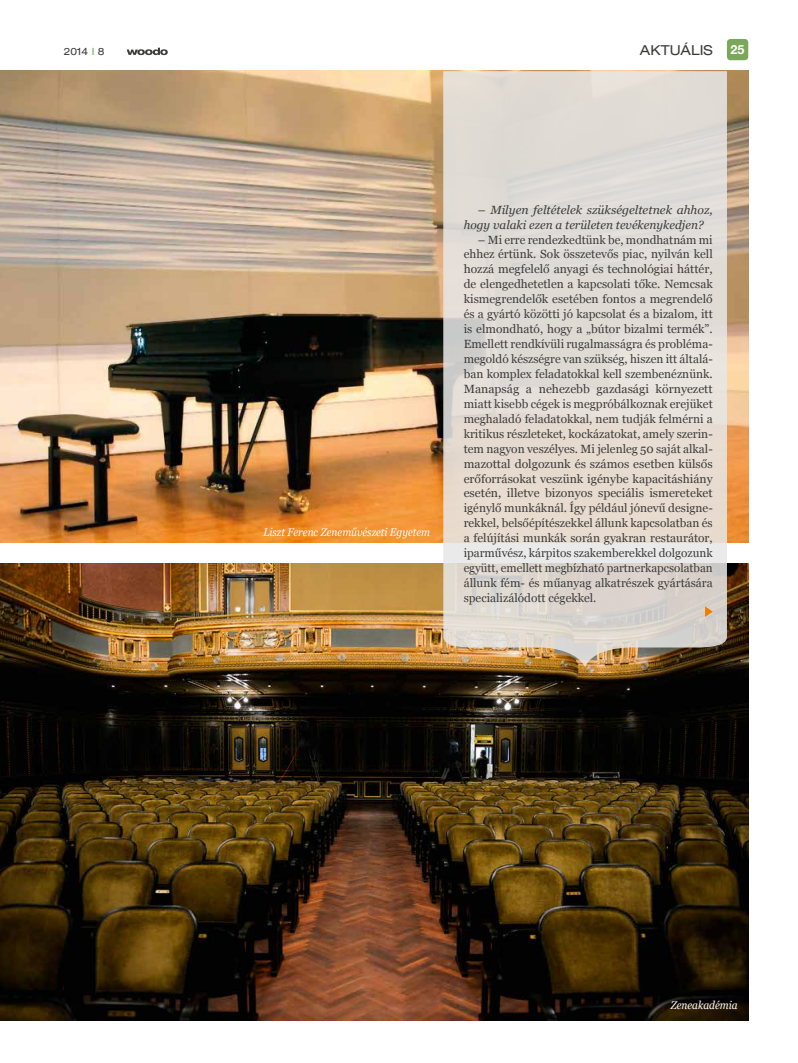
<style>
.page{position:relative;width:798px;height:1063px;background:#fff}
.page>*{position:absolute;margin:0;border:0;box-sizing:border-box;transform-origin:0 0}
.t1{font:expanded 13.75px "Helvetica Neue LT Pro";color:#3c3c3b}
.t2{font:700 12.5px "Helvetica Neue";color:#fff}
.t3{font:11.88px/15px "Georgia";color:#3c3c3b;text-align:justify}
.t4{font:italic 11.88px/14.9px "Georgia";color:#3c3c3b}
.t5{font:italic 11.25px "Georgia";color:#fff;scale:.9 1}
.t6{font:expanded 10px "Helvetica Neue LT Pro";color:#3c3c3b}
.s1{color:#7ba858}
</style>
<div class="page">
<div style="left:726px;top:39px;width:22px;height:21px;background:#7ba858;border-radius:4px"></div>
<svg style="left:127px;top:48px;width:41px;height:7px"></svg>
<img style="left:0;top:71px;width:748px;height:471px">
<img style="left:0;top:564px;width:748px;height:456px">
<svg style="left:443px;top:71px;width:283px;height:595px;background:#dfd7cf"></svg>
<svg style="left:704px;top:606px;width:8px;height:11px"></svg>
<p class="t6" style="left:64px;top:46px;width:42px">2014 <span class="s1">I</span> 8</p>
<p class="t1" style="left:639px;top:42px;width:74px">AKTUÁLIS</p>
<p class="t2" style="left:730px;top:40px;width:15px">25</p>
<p class="t5" style="left:263px;top:524px;width:186px">Liszt Ferenc Zeneművészeti Egyetem</p>
<p class="t4" style="left:463px;top:202px;width:250px;text-indent:14px">– Milyen feltételek szükségeltetnek ahhoz, hogy valaki ezen a területen tevékenykedjen?</p>
<p class="t3" style="left:463px;top:231px;width:250px;text-indent:14px">– Mi erre rendezkedtünk be, mondhatnám mi ehhez értünk. Sok összetevős piac, nyilván kell hozzá megfelelő anyagi és technológiai háttér, de elengedhetetlen a kapcsolati tőke. Nemcsak kismegrendelők esetében fontos a megrendelő és a gyártó közötti jó kapcsolat és a bizalom, itt is elmondható, hogy a „bútor bizalmi termék”.<br>Emellett rendkívüli rugalmasságra és probléma&shy;megoldó készségre van szükség, hiszen itt általá&shy;ban komplex feladatokkal kell szembenéznünk.<br>Manapság a nehezebb gazdasági környezett miatt kisebb cégek is megpróbálkoznak erejüket meghaladó feladatokkal, nem tudják felmérni a kritikus részleteket, kockázatokat, amely szerin&shy;tem nagyon veszélyes. Mi jelenleg 50 saját alkal&shy;mazottal dolgozunk és számos esetben külsős erőforrásokat veszünk igénybe kapacitáshiány esetén, illetve bizonyos speciális ismereteket igénylő munkáknál. Így például jónevű designe&shy;rekkel, belsőépítészekkel állunk kapcsolatban és a felújítási munkák során gyakran restaurátor, iparművész, kárpitos szakemberekkel dolgozunk együtt, emellett megbízható partnerkapcsolatban állunk fém- és műanyag alkatrészek gyártására specializálódott cégekkel.</p>
<p class="t5" style="left:670px;top:997px;width:76px">Zeneakadémia</p>
</div>
